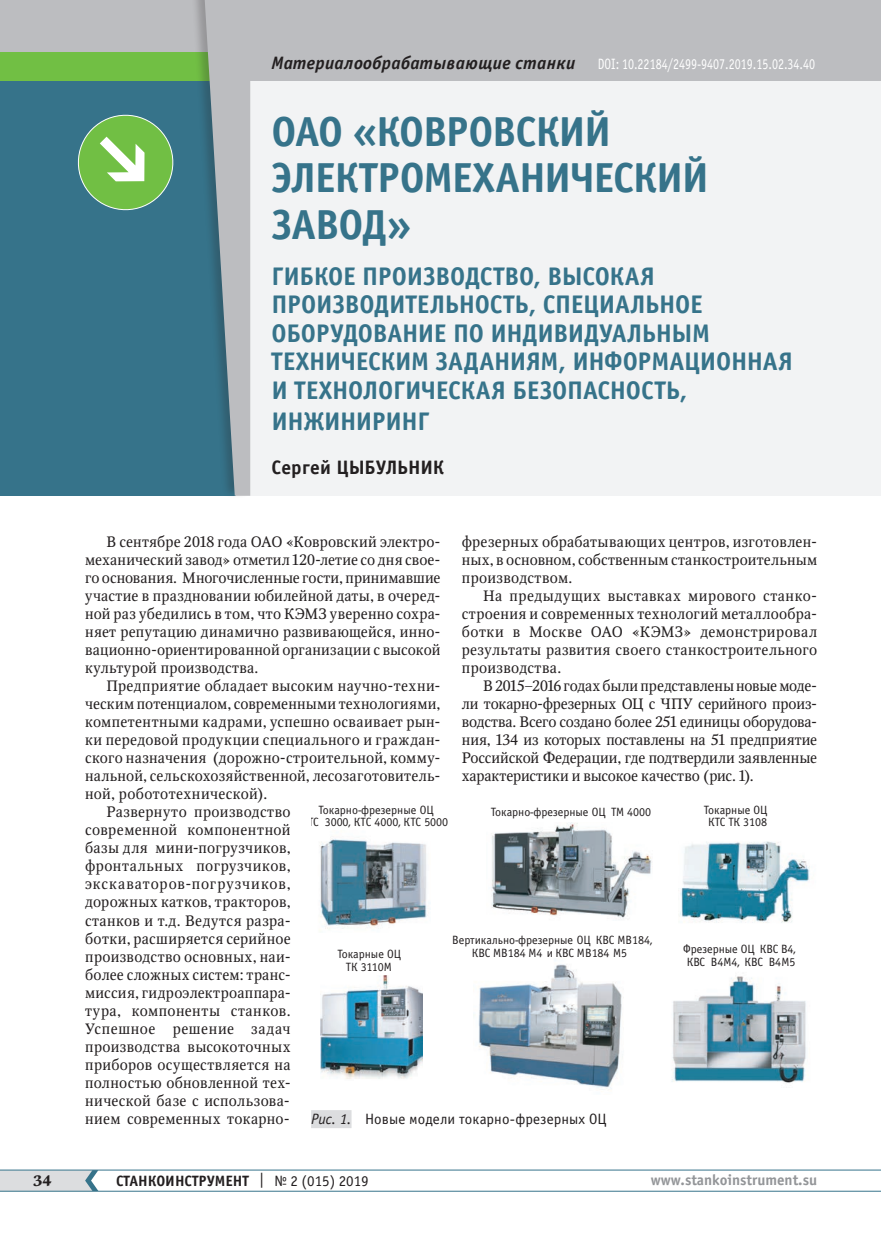
<style>
.page{position:relative;width:881px;height:1234px;background:#fff}
.page>*{position:absolute;margin:0;border:0;box-sizing:border-box;transform-origin:0 0}
.t1{font:700 42px/46.5px "Officina Sans C";letter-spacing:-.025em;color:#36738a}
.t2{font:700 25.5px/28.5px "Officina Sans C";letter-spacing:-.01em;color:#36738a}
.t3{font:700 19.5px "Officina Sans C";letter-spacing:-.005em;color:#231f20}
.t4{font:italic 700 18px "Officina Sans C";letter-spacing:.015em;color:#231f20}
.t5{font:15px/18px "Octava";letter-spacing:.02em;color:#231f20;text-align:justify}
.t6{font:15px "Octava";letter-spacing:.04em;color:#231f20}
.t7{font:15px "Officina Sans C";color:#fff;scale:.8 1}
.t8{font:15px "Officina Sans C";letter-spacing:.005em;color:#231f20}
.t9{font:700 15px "Officina Sans C";color:#231f20}
.t10{font:15px "Octava";letter-spacing:.06em;color:#231f20}
.t11{font:700 15px "Officina Sans C";color:#939598}
.t12{font:700 15px "Octava";color:#231f20}
.t13{font:12px/12.6px "Officina Sans C";letter-spacing:-.005em;color:#231f20;text-align:center}
.s1{font-style:italic}
.s2{font-weight:400}
</style>
<div class="page">
<hr style="left:0;top:1190px;width:880px;height:1px;background:#36738a">
<hr style="left:0;top:1169px;width:880px;height:1px;background:#36738a">
<svg style="left:0;top:1169px;width:98px;height:21px;background:#ccd4d8"></svg>
<div style="left:0;top:0;width:880px;height:81px;background:#bcbdc0"></div>
<div style="left:214px;top:81px;width:666px;height:414px;background:#f2f3f4"></div>
<div style="left:0;top:74px;width:236px;height:421px;background:#36738a"></div>
<svg style="left:77px;top:114px;width:97px;height:97px"></svg>
<div style="left:0;top:52px;width:222px;height:29px;background:#71bf44"></div>
<div style="left:190px;top:0;width:61px;height:499px;background:#231f20;opacity:.25"></div>
<svg style="left:205px;top:0;width:45px;height:495px"></svg>
<img style="left:478px;top:959px;width:144px;height:131px">
<img style="left:672px;top:976px;width:134px;height:108px">
<img style="left:319px;top:839px;width:108px;height:90px">
<img style="left:491px;top:822px;width:161px;height:96px">
<img style="left:680px;top:841px;width:130px;height:82px">
<img style="left:320px;top:975px;width:102px;height:104px">
<div style="left:311px;top:1109px;width:40px;height:18px;background:#dcdddf"></div>
<p class="t4" style="left:271px;top:53px;width:305px">Материалообрабатывающие станки</p>
<p class="t7" style="left:597px;top:56px;width:273px">DOI: 10.22184/2499-9407.2019.15.02.34.40</p>
<h1 class="t1" style="left:271px;top:109px;width:439px">ОАО «КОВРОВСКИЙ<br>ЭЛЕКТРОМЕХАНИЧЕСКИЙ<br>ЗАВОД»</h1>
<h2 class="t2" style="left:271px;top:262px;width:523px">ГИБКОЕ ПРОИЗВОДСТВО, ВЫСОКАЯ ПРОИЗВОДИТЕЛЬНОСТЬ, СПЕЦИАЛЬНОЕ ОБОРУДОВАНИЕ ПО ИНДИВИДУАЛЬНЫМ ТЕХНИЧЕСКИМ ЗАДАНИЯМ, ИНФОРМАЦИОННАЯ И ТЕХНОЛОГИЧЕСКАЯ БЕЗОПАСНОСТЬ,</h2>
<h2 class="t2" style="left:271px;top:407px;width:159px">ИНЖИНИРИНГ</h2>
<h3 class="t3" style="left:271px;top:456px;width:174px">Сергей ЦЫБУЛЬНИК</h3>
<p class="t5" style="left:461px;top:533px;width:357px">фрезерных обрабатывающих центров, изготовлен&shy;ных, в основном, собственным станкостроительным производством.</p>
<p class="t5" style="left:461px;top:587px;width:357px;text-indent:21px">На предыдущих выставках мирового станко&shy;строения и современных технологий металлообра&shy;ботки в Москве ОАО «КЭМЗ» демонстрировал результаты развития своего станкостроительного производства.</p>
<p class="t5" style="left:461px;top:677px;width:357px;text-indent:21px">В 2015–2016 годах были представлены новые моде&shy;ли токарно-фрезерных ОЦ с ЧПУ серийного произ&shy;водства. Всего создано более 251 единицы оборудова&shy;ния, 134 из которых поставлены на 51 предприятие Российской Федерации, где подтвердили заявленные характеристики и высокое качество (рис. 1).</p>
<p class="t5" style="left:85px;top:533px;width:357px;text-align:left;text-indent:21px">В сентябре 2018 года ОАО «Ковровский электро&shy;механический завод» отметил 120-летие со дня свое&shy;го основания. Многочисленные гости, принимавшие участие в праздновании юбилейной даты, в очеред&shy;ной раз убедились в том, что КЭМЗ уверенно сохра&shy;няет репутацию динамично развивающейся, инно&shy;вационно-ориентированной организации с высокой культурой производства.</p>
<p class="t5" style="left:106px;top:677px;width:335px">Предприятие обладает высоким научно-техни-</p>
<p class="t5" style="left:85px;top:695px;width:356px">ческим потенциалом, современными технологиями,</p>
<p class="t5" style="left:85px;top:713px;width:357px">компетентными кадрами, успешно осваивает рын-</p>
<p class="t5" style="left:85px;top:731px;width:357px">ки передовой продукции специального и граждан-</p>
<p class="t5" style="left:85px;top:749px;width:357px">ского назначения (дорожно-строительной, комму-</p>
<p class="t5" style="left:85px;top:767px;width:357px">нальной, сельскохозяйственной, лесозаготовитель-</p>
<p class="t5" style="left:85px;top:785px;width:183px">ной, робототехнической).</p>
<p class="t5" style="left:106px;top:803px;width:186px">Развернуто производство</p>
<p class="t5" style="left:85px;top:821px;width:207px">современной компонентной</p>
<p class="t5" style="left:85px;top:839px;width:207px">базы для мини-погрузчиков,</p>
<p class="t6" style="left:85px;top:856px;width:207px">фронтальных погрузчиков,</p>
<p class="t10" style="left:85px;top:874px;width:207px">экскаваторов-погрузчиков,</p>
<p class="t5" style="left:85px;top:893px;width:207px">дорожных катков, тракторов,</p>
<p class="t5" style="left:85px;top:911px;width:207px">станков и т.д. Ведутся разра-</p>
<p class="t5" style="left:85px;top:929px;width:207px">ботки, расширяется серийное</p>
<p class="t5" style="left:85px;top:947px;width:207px">производство основных, наи-</p>
<p class="t5" style="left:85px;top:965px;width:207px">более сложных систем: транс-</p>
<p class="t5" style="left:85px;top:983px;width:207px">миссия, гидроэлектроаппара-</p>
<p class="t5" style="left:85px;top:1001px;width:207px">тура, компоненты станков.</p>
<p class="t6" style="left:85px;top:1018px;width:207px">Успешное решение задач</p>
<p class="t5" style="left:85px;top:1037px;width:207px">производства высокоточных</p>
<p class="t5" style="left:85px;top:1055px;width:207px">приборов осуществляется на</p>
<p class="t5" style="left:85px;top:1073px;width:207px">полностью обновленной тех-</p>
<p class="t5" style="left:85px;top:1091px;width:206px">нической базе с использова-</p>
<p class="t5" style="left:85px;top:1109px;width:206px">нием современных токарно-</p>
<p class="t13" style="left:301px;top:803px;width:148px">Токарно-фрезерные ОЦ<br>КТС 3000, КТС 4000, КТС 5000</p>
<p class="t13" style="left:490px;top:805px;width:162px">Токарно-фрезерные ОЦ ТМ 4000</p>
<p class="t13" style="left:703px;top:803px;width:65px">Токарные ОЦ<br>КТС ТК 3108</p>
<p class="t13" style="left:452px;top:934px;width:201px">Вертикально-фрезерные ОЦ КВС МВ184,<br>КВС МВ184 М4 и КВС МВ184 М5</p>
<p class="t13" style="left:683px;top:942px;width:114px">Фрезерные ОЦ КВС В4,<br>КВС В4М4, КВС В4М5</p>
<p class="t13" style="left:337px;top:948px;width:65px">Токарные ОЦ<br>ТК 3110М</p>
<p class="t8" style="left:311px;top:1110px;width:297px"><span class="s1">Рис. 1.</span> Новые модели токарно-фрезерных ОЦ</p>
<p class="t12" style="left:33px;top:1170px;width:20px">34</p>
<p class="t9" style="left:116px;top:1171px;width:254px">СТАНКОИНСТРУМЕНТ <span class="s2">| № 2 (015) 2019</span></p>
<p class="t11" style="left:650px;top:1171px;width:168px">www.stankoinstrument.su</p>
</div>
